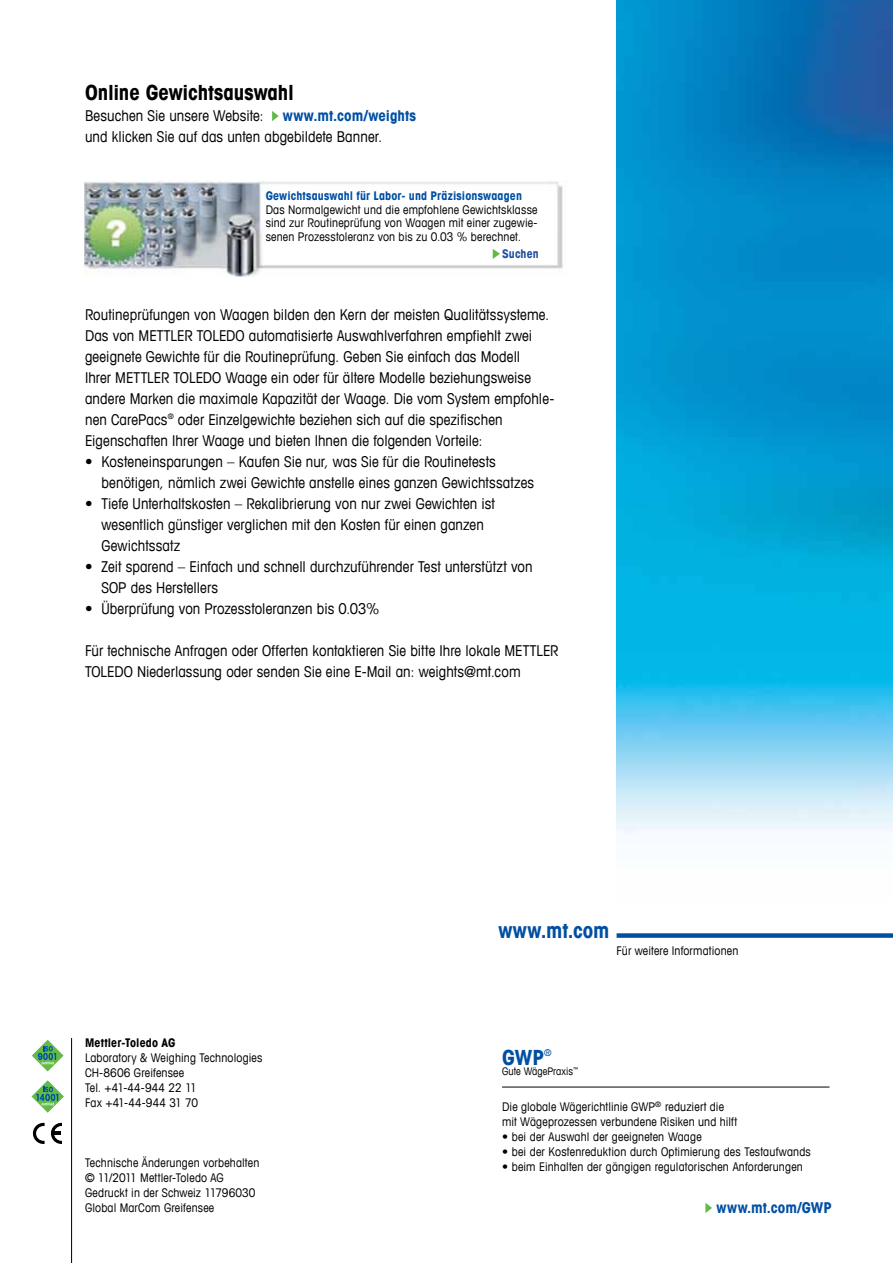
<style>
.page{position:relative;width:893px;height:1263px;background:#fff}
.page>*{position:absolute;margin:0;border:0;box-sizing:border-box;transform-origin:0 0}
.t1{font:700 condensed 21px "Avant Garde Com";letter-spacing:-.005em;color:#000}
.t2{font:700 condensed 21px "Avant Garde Com";color:#004fa3}
.t3{font:condensed 15px/21px "Avant Garde Com";letter-spacing:.005em;color:#000}
.t4{font:700 condensed 15px "Avant Garde Com";letter-spacing:.005em;color:#004fa3}
.t5{font:condensed 12px/15px "Avant Garde Com";letter-spacing:.015em;color:#000}
.t6{font:700 condensed 12px "Avant Garde Com";letter-spacing:.015em;color:#004fa3}
.t7{font:700 condensed 12px "Avant Garde Com";letter-spacing:.01em;color:#000}
.t8{font:700 condensed 12px "Avant Garde Com";letter-spacing:.01em;color:#204fa1}
.t9{font:condensed 10.5px "Avant Garde Com";color:#000}
.t10{font:condensed 9.3px "Avant Garde Com";color:#004fa3}
</style>
<div class="page">
<div style="left:617px;top:933px;width:276px;height:5px;background:#004fa3"></div>
<img style="left:617px;top:0;width:276px;height:835px">
<img style="left:85px;top:180px;width:478px;height:96px">
<svg style="left:272px;top:111px;width:7px;height:10px"></svg>
<div style="left:266px;top:191px;width:286px;height:73px;background:#fff"></div>
<hr style="left:71px;top:1038px;width:1px;height:225px;background:#000">
<svg style="left:32px;top:1080px;width:32px;height:33px"></svg>
<svg style="left:33px;top:1123px;width:12px;height:21px"></svg>
<svg style="left:51px;top:1123px;width:11px;height:21px"></svg>
<svg style="left:32px;top:1040px;width:32px;height:31px"></svg>
<svg style="left:705px;top:1203px;width:7px;height:10px"></svg>
<hr style="left:502px;top:1087px;width:327px;height:1px;background:#000">
<svg style="left:493px;top:249px;width:7px;height:10px"></svg>
<h1 class="t1" style="left:85px;top:79px;width:210px">Online Gewichtsauswahl</h1>
<p class="t3" style="left:85px;top:105px;width:180px">Besuchen Sie unsere Website:</p>
<p class="t4" style="left:283px;top:106px;width:135px">www.mt.com/weights</p>
<p class="t3" style="left:85px;top:126px;width:299px">und klicken Sie auf das unten abgebildete Banner.</p>
<p class="t6" style="left:266px;top:188px;width:258px">Gewichtsauswahl für Labor- und Präzisionswaagen</p>
<p class="t5" style="left:266px;top:202px;width:273px;line-height:13.5px;text-align:justify">Das Normalgewicht und die empfohlene Gewichtsklasse sind zur Routineprüfung von Waagen mit einer zugewie&shy;senen Prozesstoleranz von bis zu 0.03 % berechnet.</p>
<p class="t8" style="left:502px;top:246px;width:38px">Suchen</p>
<p class="t3" style="left:85px;top:303px;width:471px">Routineprüfungen von Waagen bilden den Kern der meisten Qualitätssysteme.<br>Das von METTLER TOLEDO automatisierte Auswahlverfahren empfiehlt zwei geeignete Gewichte für die Routineprüfung. Geben Sie einfach das Modell<br>Ihrer METTLER TOLEDO Waage ein oder für ältere Modelle beziehungsweise andere Marken die maximale Kapazität der Waage. Die vom System empfohle&shy;nen CarePacs<sup>®</sup> oder Einzelgewichte beziehen sich auf die spezifischen Eigenschaften Ihrer Waage und bieten Ihnen die folgenden Vorteile:</p>
<p class="t3" style="left:102px;top:450px;width:434px;text-indent:-16px">• Kosteneinsparungen – Kaufen Sie nur, was Sie für die Routinetests benötigen, nämlich zwei Gewichte anstelle eines ganzen Gewichtssatzes</p>
<p class="t3" style="left:102px;top:492px;width:395px;text-indent:-16px">• Tiefe Unterhaltskosten – Rekalibrierung von nur zwei Gewichten ist wesentlich günstiger verglichen mit den Kosten für einen ganzen<br>Gewichtssatz</p>
<p class="t3" style="left:102px;top:555px;width:433px;text-indent:-16px">• Zeit sparend – Einfach und schnell durchzuführender Test unterstützt von<br>SOP des Herstellers</p>
<p class="t3" style="left:85px;top:597px;width:296px">• Überprüfung von Prozesstoleranzen bis 0.03%</p>
<p class="t3" style="left:85px;top:639px;width:475px">Für technische Anfragen oder Offerten kontaktieren Sie bitte Ihre lokale METTLER<br>TOLEDO Niederlassung oder senden Sie eine E-Mail an: weights@mt.com</p>
<p class="t7" style="left:85px;top:1034px;width:92px">Mettler-Toledo AG</p>
<p class="t5" style="left:85px;top:1049px;width:179px">Laboratory &amp; Weighing Technologies<br>CH-8606 Greifensee<br>Tel. +41-44-944 22 11<br>Fax +41-44-944 31 70</p>
<p class="t5" style="left:85px;top:1154px;width:176px">Technische Änderungen vorbehalten © 11/2011 Mettler-Toledo AG<br>Gedruckt in der Schweiz 11796030<br>Global MarCom Greifensee</p>
<h1 class="t2" style="left:498px;top:917px;width:113px">www.mt.com</h1>
<p class="t5" style="left:617px;top:943px;width:123px">Für weitere Informationen</p>
<h1 class="t2" style="left:502px;top:1043px;width:43px">GWP</h1>
<p class="t10" style="left:544px;top:1047px;width:9px">®</p>
<p class="t9" style="left:502px;top:1065px;width:78px">Gute WägePraxis<sup>™</sup></p>
<p class="t5" style="left:502px;top:1099px;width:237px">Die globale Wägerichtlinie GWP<sup>®</sup> reduziert die mit Wägeprozessen verbundene Risiken und hilft</p>
<p class="t5" style="left:502px;top:1129px;width:201px">• bei der Auswahl der geeigneten Waage</p>
<p class="t5" style="left:502px;top:1144px;width:310px">• bei der Kostenreduktion durch Optimierung des Testaufwands</p>
<p class="t5" style="left:502px;top:1159px;width:302px">• beim Einhalten der gängigen regulatorischen Anforderungen</p>
<p class="t4" style="left:717px;top:1198px;width:117px">www.mt.com/GWP</p>
</div>
